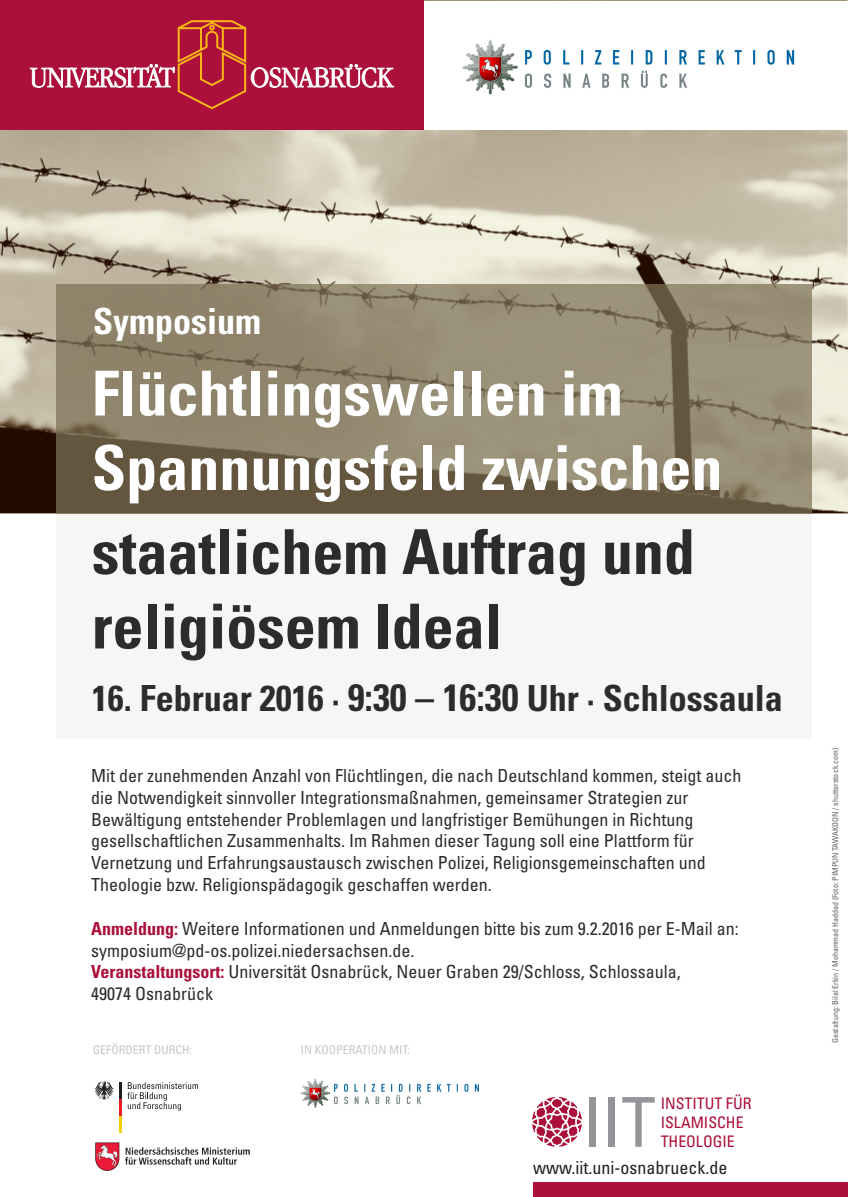
<style>
.page{position:relative;width:848px;height:1197px;background:#fff}
.page>*{position:absolute;margin:0;border:0;box-sizing:border-box;transform-origin:0 0}
.t1{font:condensed 68.9px "Univers LT Std";color:#939598}
.t2{font:700 condensed 62px/84px "Univers LT Std";color:#fff}
.t3{font:700 condensed 62px "Univers LT Std";color:#2e2b2c}
.t4{font:700 condensed 36px "Univers LT Std";color:#2e2b2c}
.t5{font:700 condensed 36px "Univers LT Std";color:#fff}
.t6{font:condensed 18px/21.6px "Univers LT Std";color:#2e2b2c}
.t7{font:condensed 18px "Univers LT Std";color:#231f20}
.t8{font:condensed 15.9px/19px "Univers LT Std";color:#ab103a}
.t9{font:condensed 12px "Univers LT Std";color:#c7c8ca}
.t10{font:condensed 8px "Univers LT Std";color:#636366}
.s1{color:#2e2b2c}
.s2{font-size:38px}
.s3{font-weight:700;color:#ab103a}
</style>
<div class="page">
<div style="left:533px;top:1182px;width:315px;height:14px;background:#ab103a"></div>
<img style="left:0;top:0;width:848px;height:513px">
<svg style="left:56px;top:283px;width:755px;height:230px;background:#8a7f67"></svg>
<div style="left:56px;top:513px;width:755px;height:225px;background:#f7f6f5"></div>
<div style="left:0;top:0;width:423px;height:129px;background:#ab103a"></div>
<svg style="left:30px;top:20px;width:364px;height:89px"></svg>
<svg style="left:532px;top:1097px;width:50px;height:50px"></svg>
<svg style="left:127px;top:1082px;width:71px;height:28px"></svg>
<hr style="left:119px;top:1115px;width:3px;height:17px;background:#f4cf02">
<hr style="left:119px;top:1098px;width:3px;height:17px;background:#ee1d23">
<hr style="left:119px;top:1082px;width:3px;height:16px;background:#231f20">
<svg style="left:94px;top:1081px;width:20px;height:18px"></svg>
<img style="left:95px;top:1142px;width:155px;height:28px">
<img style="left:300px;top:1078px;width:179px;height:30px">
<div style="left:424px;top:1px;width:423px;height:128px;background:#fff"></div>
<img style="left:462px;top:40px;width:333px;height:55px">
<p class="t5" style="left:93px;top:299px;width:169px">Symposium</p>
<p class="t2" style="left:92px;top:351px;width:532px">Flüchtlingswellen im</p>
<p class="t2" style="left:92px;top:425px;width:632px">Spannungsfeld zwischen <span class="s1">staatlichem Auftrag und</span></p>
<p class="t3" style="left:92px;top:588px;width:411px">religiösem Ideal</p>
<p class="t4" style="left:92px;top:675px;width:692px">16. Februar 2016 · <span class="s2">9:30 – 16:30</span> Uhr · Schlossaula</p>
<p class="t6" style="left:91px;top:764px;width:651px">Mit der zunehmenden Anzahl von Flüchtlingen, die nach Deutschland kommen, steigt auch die Notwendigkeit sinnvoller Integrationsmaßnahmen, gemeinsamer Strategien zur</p>
<p class="t6" style="left:91px;top:808px;width:603px">Bewältigung entstehender Problemlagen und langfristiger Bemühungen in Richtung</p>
<p class="t6" style="left:91px;top:829px;width:604px">gesellschaftlichen Zusammenhalts. Im Rahmen dieser Tagung soll eine Plattform für</p>
<p class="t6" style="left:91px;top:851px;width:616px">Vernetzung und Erfahrungsaustausch zwischen Polizei, Religionsgemeinschaften und<br>Theologie bzw. Religionspädagogik geschaffen werden.</p>
<p class="t6" style="left:91px;top:917px;width:649px"><span class="s3">Anmeldung:</span> Weitere Informationen und Anmeldungen bitte bis zum 9.2.2016 per E-Mail an:</p>
<p class="t6" style="left:91px;top:939px;width:325px">symposium@pd-os.polizei.niedersachsen.de.</p>
<p class="t6" style="left:91px;top:960px;width:591px"><span class="s3">Veranstaltungsort:</span> Universität Osnabrück, Neuer Graben 29/Schloss, Schlossaula,</p>
<p class="t6" style="left:91px;top:982px;width:123px">49074 Osnabrück</p>
<p class="t9" style="left:93px;top:1042px;width:101px">GEFÖRDERT DURCH:</p>
<p class="t9" style="left:301px;top:1042px;width:111px">IN KOOPERATION MIT:</p>
<p class="t8" style="left:660px;top:1092px;width:92px">INSTITUT FÜR<br>ISLAMISCHE</p>
<p class="t1" style="left:583px;top:1078px;width:74px">IIT</p>
<p class="t8" style="left:660px;top:1131px;width:76px">THEOLOGIE</p>
<p class="t7" style="left:533px;top:1155px;width:196px">www.iit.uni-osnabrueck.de</p>
<p class="t10" style="left:830px;top:1042px;width:296px;rotate:-90deg">Gestaltung: Bilal Erkin / Mohammad Haddad (Foto: PIMPUN TAWAKOON / shutterstock.com)</p>
</div>
